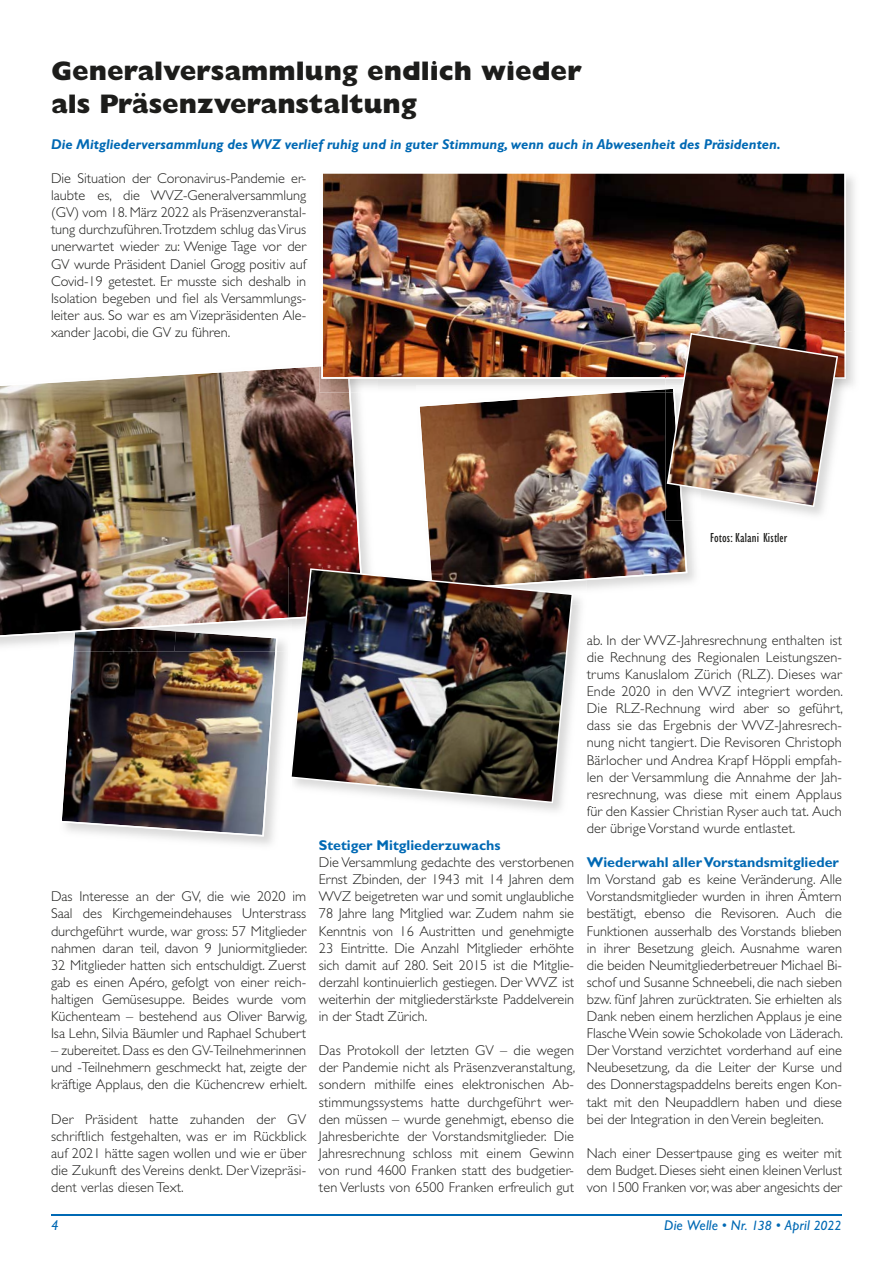
<style>
.page{position:relative;width:893px;height:1263px;background:#fff}
.page>*{position:absolute;margin:0;border:0;box-sizing:border-box;transform-origin:0 0}
.t1{font:800 27px/32.4px "Gill Sans Std";color:#1d1d1b}
.t2{font:300 14.25px/17.1px "Gill Sans Std";color:#1d1d1b;text-align:justify}
.t3{font:italic 700 14.25px "Gill Sans Std";color:#0069b4}
.t4{font:700 14.25px "Gill Sans Std";color:#0069b4}
.t5{font:italic 14.25px "Gill Sans Std";letter-spacing:.015em;color:#0069b4}
.t6{font:condensed 13.5px "Gill Sans Std";letter-spacing:.01em;color:#1d1d1b}
.s1{font-size:13.5px}
</style>
<div class="page">
<hr style="left:51px;top:1214px;width:791px;height:1px;background:#0069b4">
<img style="left:62px;top:651px;width:216px;height:185px">
<img style="left:72px;top:637px;width:206px;height:14px">
<img style="left:0;top:366px;width:364px;height:271px">
<img style="left:687px;top:520px;width:8px;height:62px">
<img style="left:419px;top:392px;width:268px;height:197px">
<img style="left:320px;top:364px;width:58px;height:28px">
<img style="left:319px;top:365px;width:32px;height:27px">
<img style="left:600px;top:388px;width:65px;height:4px">
<img style="left:321px;top:173px;width:524px;height:206px">
<img style="left:665px;top:507px;width:8px;height:13px">
<img style="left:673px;top:507px;width:11px;height:13px">
<img style="left:665px;top:332px;width:181px;height:47px">
<img style="left:665px;top:333px;width:173px;height:174px">
<img style="left:289px;top:567px;width:75px;height:52px">
<img style="left:419px;top:567px;width:165px;height:38px">
<img style="left:429px;top:567px;width:158px;height:24px">
<img style="left:290px;top:568px;width:283px;height:235px">
<h1 class="t1" style="left:51px;top:55px;width:532px">Generalversammlung endlich wieder als Präsenzveranstaltung</h1>
<p class="t3" style="left:51px;top:136px;width:731px">Die Mitgliederversammlung des WVZ verlief ruhig und in guter Stimmung, wenn auch in Abwesenheit des Präsidenten.</p>
<p class="t2" style="left:51px;top:170px;width:257px">Die Situation der Coronavirus-Pandemie er&shy;laubte es, die WVZ-Generalversammlung (GV) vom 18. März 2022 als Präsenzveranstal&shy;tung durchzuführen.Trotzdem schlug das Virus unerwartet wieder zu: Wenige Tage vor der GV wurde Präsident Daniel Grogg positiv auf Covid-19 getestet. Er musste sich deshalb in Isolation begeben und fiel als Versammlungs&shy;leiter aus. So war es am Vize präsidenten Ale&shy;xander Jacobi, die GV zu führen.</p>
<p class="t6" style="left:710px;top:530px;width:79px">Fotos: Kalani Kistler</p>
<p class="t2" style="left:51px;top:888px;width:258px">Das Interesse an der GV, die wie 2020 im Saal des Kirchgemeindehauses Unterstrass durchgeführt wurde, war gross: 57 Mitglieder nahmen daran teil, davon 9 Juniormitglieder.<br>32 Mitglieder hatten sich entschuldigt. Zuerst gab es einen Apéro, gefolgt von einer reich&shy;haltigen Gemüsesuppe. Beides wurde vom Küchenteam – bestehend aus Oliver Barwig, Isa Lehn, Silvia Bäumler und Raphael Schubert</p>
<p class="t2" style="left:51px;top:1042px;width:258px">– zubereitet. Dass es den GV-Teilnehmerinnen und -Teilnehmern geschmeckt hat, zeigte der kräftige Applaus, den die Küchen crew erhielt.</p>
<p class="t2" style="left:51px;top:1110px;width:257px">Der Präsident hatte zuhanden der GV schriftlich festgehalten, was er im Rückblick auf 2021 hätte sagen wollen und wie er über die Zukunft des Vereins denkt. Der Vizepräsi&shy;dent verlas diesen Text.</p>
<p class="t4" style="left:319px;top:837px;width:183px">Stetiger Mitgliederzuwachs</p>
<p class="t2" style="left:319px;top:854px;width:257px">Die Versammlung gedachte des verstorbenen Ernst Zbinden, der 1943 mit 14 Jahren dem WVZ beigetreten war und somit unglaubliche 78 Jahre lang Mitglied war. Zudem nahm sie Kenntnis von 16 Austritten und genehmigte 23 Eintritte. Die Anzahl Mitglieder erhöhte sich damit auf 280. Seit 2015 ist die Mitglie&shy;derzahl kontinuierlich gestiegen. Der WVZ ist weiterhin der mitgliederstärkste Paddelverein in der Stadt Zürich.</p>
<p class="t2" style="left:319px;top:1042px;width:258px">Das Protokoll der letzten GV – die wegen der Pandemie nicht als Präsenzveranstaltung, sondern mithilfe eines elektronischen Ab&shy;stimmungssystems hatte durchgeführt wer&shy;den müssen – wurde genehmigt, ebenso die Jahresberichte der Vorstandsmitglieder. Die Jahresrechnung schloss mit einem Gewinn von rund 4600 Franken statt des budgetier&shy;ten Verlusts von 6500 Franken erfreulich gut</p>
<p class="t2" style="left:587px;top:632px;width:258px">ab. In der WVZ-Jahresrechnung enthalten ist die Rechnung des Regionalen Leistungszen&shy;trums Kanuslalom Zürich (RLZ). Dieses war Ende 2020 in den WVZ integriert worden.<br>Die RLZ-Rechnung wird aber so geführt, dass sie das Ergebnis der WVZ-Jahresrech&shy;nung nicht tangiert. Die Revisoren Christoph Bärlocher und Andrea Krapf Höppli empfah&shy;len der Versammlung die Annahme der Jah&shy;resrechnung, was diese mit einem Applaus für den Kassier Christian Ryser auch tat. Auch der übrige Vorstand wurde entlastet.</p>
<p class="t4" style="left:587px;top:854px;width:254px">Wiederwahl aller Vorstandsmitglieder</p>
<p class="t2" style="left:587px;top:871px;width:258px">Im Vorstand gab es keine Veränderung. Alle Vorstandsmitglieder wurden in ihren Ämtern bestätigt, ebenso die Revisoren. Auch die Funktionen ausserhalb des Vorstands blieben in ihrer Besetzung gleich. Ausnahme waren die beiden Neumitgliederbetreuer Michael Bi&shy;schof und Susanne Schneebeli, die nach sieben bzw. fünf Jahren zurücktraten. Sie erhielten als Dank neben einem herzlichen Applaus je eine Flasche Wein sowie Schokolade von Läderach.<br>Der Vorstand verzichtet vorderhand auf eine Neubesetzung, da die Leiter der Kurse und des Donnerstagspaddelns bereits engen Kon&shy;takt mit den Neupaddlern haben und diese bei der Integration in den Verein begleiten.</p>
<p class="t2" style="left:587px;top:1145px;width:257px">Nach einer Dessertpause ging es weiter mit dem Budget. Dieses sieht einen kleinen Verlust von 1500 Franken vor, was aber angesichts der</p>
<p class="t5" style="left:51px;top:1217px;width:9px">4</p>
<p class="t5" style="left:664px;top:1217px;width:179px">Die Welle • Nr. <span class="s1">138</span> • April <span class="s1">2022</span></p>
</div>
